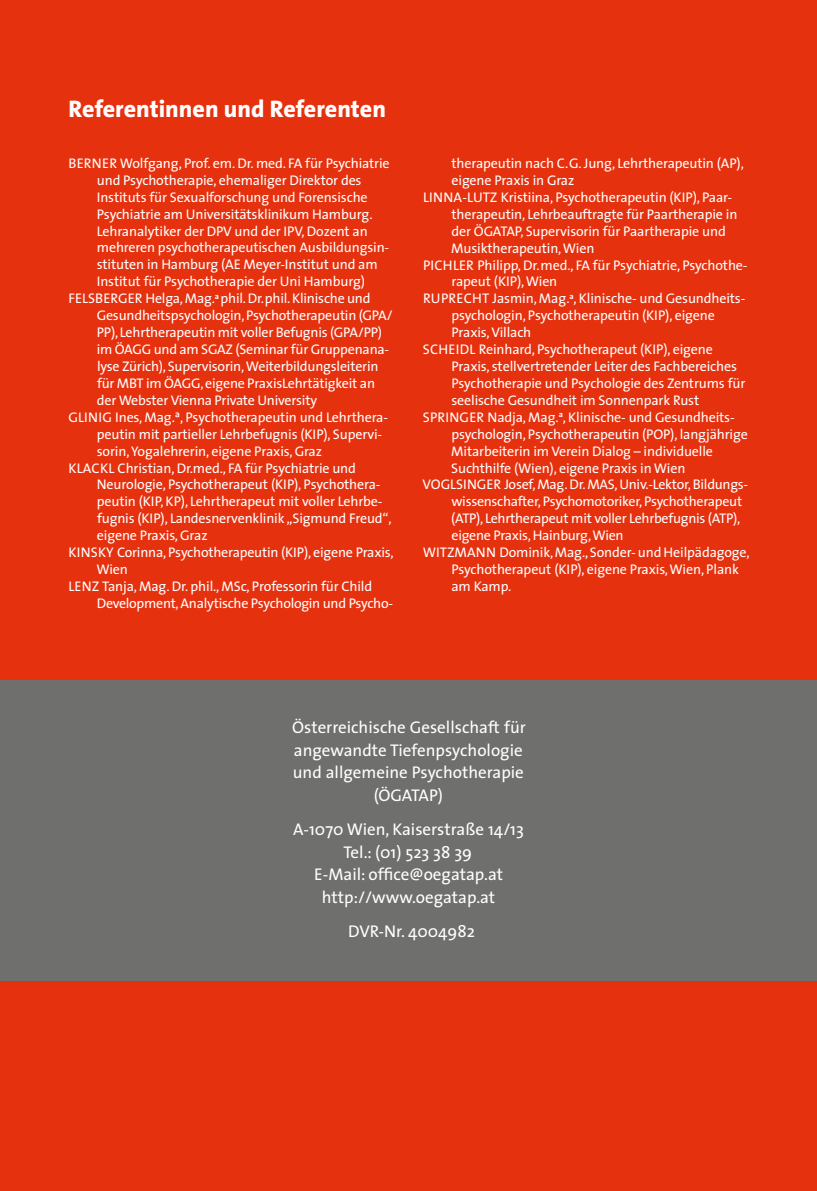
<style>
.page{position:relative;width:817px;height:1191px;background:#fff}
.page>*{position:absolute;margin:0;border:0;box-sizing:border-box;transform-origin:0 0}
.t1{font:800 24px "The Sans";color:#fff}
.t2{font:17px/22.6px "The Sans";color:#fff;text-align:center}
.t3{font:14px "The Sans";letter-spacing:-.01em;color:#fff}
</style>
<div class="page">
<div style="left:0;top:0;width:816px;height:1191px;background:#e6310e"></div>
<div style="left:0;top:680px;width:816px;height:301px;background:#6f6f6e"></div>
<h1 class="t1" style="left:69px;top:88px;width:319px">Referentinnen und Referenten</h1>
<p class="t3" style="left:68px;top:151px;width:323px">BERNER Wolfgang, Prof. em. Dr. med. FA für Psychiatrie</p>
<p class="t3" style="left:97px;top:168px;width:266px">und Psychotherapie, ehemaliger Direktor des</p>
<p class="t3" style="left:97px;top:185px;width:272px">Instituts für Sexualforschung und Forensische</p>
<p class="t3" style="left:97px;top:202px;width:277px">Psychiatrie am Universitätsklinikum Hamburg.</p>
<p class="t3" style="left:97px;top:219px;width:272px">Lehranalytiker der DPV und der IPV, Dozent an</p>
<p class="t3" style="left:97px;top:236px;width:294px">mehreren psychotherapeutischen Ausbildungsin-</p>
<p class="t3" style="left:97px;top:253px;width:282px">stituten in Hamburg (AE Meyer-Institut und am</p>
<p class="t3" style="left:97px;top:270px;width:269px">Institut für Psychotherapie der Uni Hamburg)</p>
<p class="t3" style="left:68px;top:287px;width:303px">FELSBERGER Helga, Mag.<sup>a</sup> phil. Dr.phil. Klinische und</p>
<p class="t3" style="left:97px;top:304px;width:297px">Gesundheitspsychologin, Psychotherapeutin (GPA/</p>
<p class="t3" style="left:97px;top:321px;width:287px">PP), Lehrtherapeutin mit voller Befugnis (GPA/PP)</p>
<p class="t3" style="left:97px;top:338px;width:294px">im ÖAGG und am SGAZ (Seminar für Gruppenana-</p>
<p class="t3" style="left:97px;top:354px;width:283px">lyse Zürich), Supervisorin, Weiterbildungsleiterin</p>
<p class="t3" style="left:97px;top:371px;width:279px">für MBT im ÖAGG, eigene PraxisLehrtätigkeit an</p>
<p class="t3" style="left:97px;top:388px;width:221px">der Webster Vienna Private University</p>
<p class="t3" style="left:68px;top:405px;width:321px">GLINIG Ines, Mag.ª, Psychotherapeutin und Lehrthera-</p>
<p class="t3" style="left:97px;top:422px;width:287px">peutin mit partieller Lehrbefugnis (KIP), Supervi-</p>
<p class="t3" style="left:97px;top:439px;width:227px">sorin, Yogalehrerin, eigene Praxis, Graz</p>
<p class="t3" style="left:68px;top:456px;width:289px">KLACKL Christian, Dr.med., FA für Psychiatrie und</p>
<p class="t3" style="left:97px;top:473px;width:285px">Neurologie, Psychotherapeut (KIP), Psychothera-</p>
<p class="t3" style="left:97px;top:490px;width:287px">peutin (KIP, KP), Lehrtherapeut mit voller Lehrbe-</p>
<p class="t3" style="left:97px;top:507px;width:296px">fugnis (KIP), Landesnervenklinik „Sigmund Freud“,</p>
<p class="t3" style="left:97px;top:524px;width:112px">eigene Praxis, Graz</p>
<p class="t3" style="left:68px;top:541px;width:326px">KINSKY Corinna, Psychotherapeutin (KIP), eigene Praxis,</p>
<p class="t3" style="left:96px;top:558px;width:33px">Wien</p>
<p class="t3" style="left:68px;top:574px;width:305px">LENZ Tanja, Mag. Dr. phil., MSc, Professorin für Child</p>
<p class="t3" style="left:97px;top:591px;width:296px">Development, Analytische Psychologin und Psycho-</p>
<p class="t3" style="left:451px;top:151px;width:294px">therapeutin nach C.G. Jung, Lehrtherapeutin (AP),</p>
<p class="t3" style="left:451px;top:168px;width:124px">eigene Praxis in Graz</p>
<p class="t3" style="left:423px;top:185px;width:310px">LINNA-LUTZ Kristiina, Psychotherapeutin (KIP), Paar-</p>
<p class="t3" style="left:451px;top:202px;width:287px">therapeutin, Lehrbeauftragte für Paartherapie in</p>
<p class="t3" style="left:451px;top:219px;width:276px">der ÖGATAP, Supervisorin für Paartherapie und</p>
<p class="t3" style="left:451px;top:236px;width:145px">Musiktherapeutin, Wien</p>
<p class="t3" style="left:423px;top:253px;width:326px">PICHLER Philipp, Dr.med., FA für Psychiatrie, Psychothe-</p>
<p class="t3" style="left:451px;top:270px;width:107px">rapeut (KIP), Wien</p>
<p class="t3" style="left:423px;top:287px;width:324px">RUPRECHT Jasmin, Mag.<sup>a</sup>, Klinische- und Gesundheits-</p>
<p class="t3" style="left:451px;top:304px;width:265px">psychologin, Psychotherapeutin (KIP), eigene</p>
<p class="t3" style="left:451px;top:321px;width:81px">Praxis, Villach</p>
<p class="t3" style="left:423px;top:338px;width:291px">SCHEIDL Reinhard, Psychotherapeut (KIP), eigene</p>
<p class="t3" style="left:451px;top:354px;width:287px">Praxis, stellvertretender Leiter des Fachbereiches</p>
<p class="t3" style="left:451px;top:371px;width:295px">Psychotherapie und Psychologie des Zentrums für</p>
<p class="t3" style="left:451px;top:388px;width:249px">seelische Gesundheit im Sonnenpark Rust</p>
<p class="t3" style="left:423px;top:405px;width:313px">SPRINGER Nadja, Mag.<sup>a</sup>, Klinische- und Gesundheits-</p>
<p class="t3" style="left:451px;top:422px;width:298px">psychologin, Psychotherapeutin (POP), langjährige</p>
<p class="t3" style="left:451px;top:439px;width:263px">Mitarbeiterin im Verein Dialog – individuelle</p>
<p class="t3" style="left:451px;top:456px;width:236px">Suchthilfe (Wien), eigene Praxis in Wien</p>
<p class="t3" style="left:422px;top:473px;width:326px">VOGLSINGER Josef, Mag. Dr. MAS, Univ.-Lektor, Bildungs-</p>
<p class="t3" style="left:451px;top:490px;width:292px">wissenschafter, Psychomotoriker, Psychotherapeut</p>
<p class="t3" style="left:451px;top:507px;width:290px">(ATP), Lehrtherapeut mit voller Lehrbefugnis (ATP),</p>
<p class="t3" style="left:451px;top:524px;width:173px">eigene Praxis, Hainburg, Wien</p>
<p class="t3" style="left:422px;top:541px;width:328px">WITZMANN Dominik, Mag., Sonder- und Heilpädagoge,</p>
<p class="t3" style="left:451px;top:558px;width:289px">Psychotherapeut (KIP), eigene Praxis, Wien, Plank</p>
<p class="t3" style="left:451px;top:574px;width:61px">am Kamp.</p>
<p class="t2" style="left:292px;top:715px;width:235px">Österreichische Gesellschaft für angewandte Tiefenpsychologie und allgemeine Psychotherapie (ÖGATAP)</p>
<p class="t2" style="left:293px;top:817px;width:232px">A-1070 Wien, Kaiserstraße 14/13<br>Tel.: (01) 523 38 39<br>E-Mail: office@oegatap.at http://www.oegatap.at</p>
<p class="t2" style="left:348px;top:919px;width:128px">DVR-Nr. 4004982</p>
</div>
